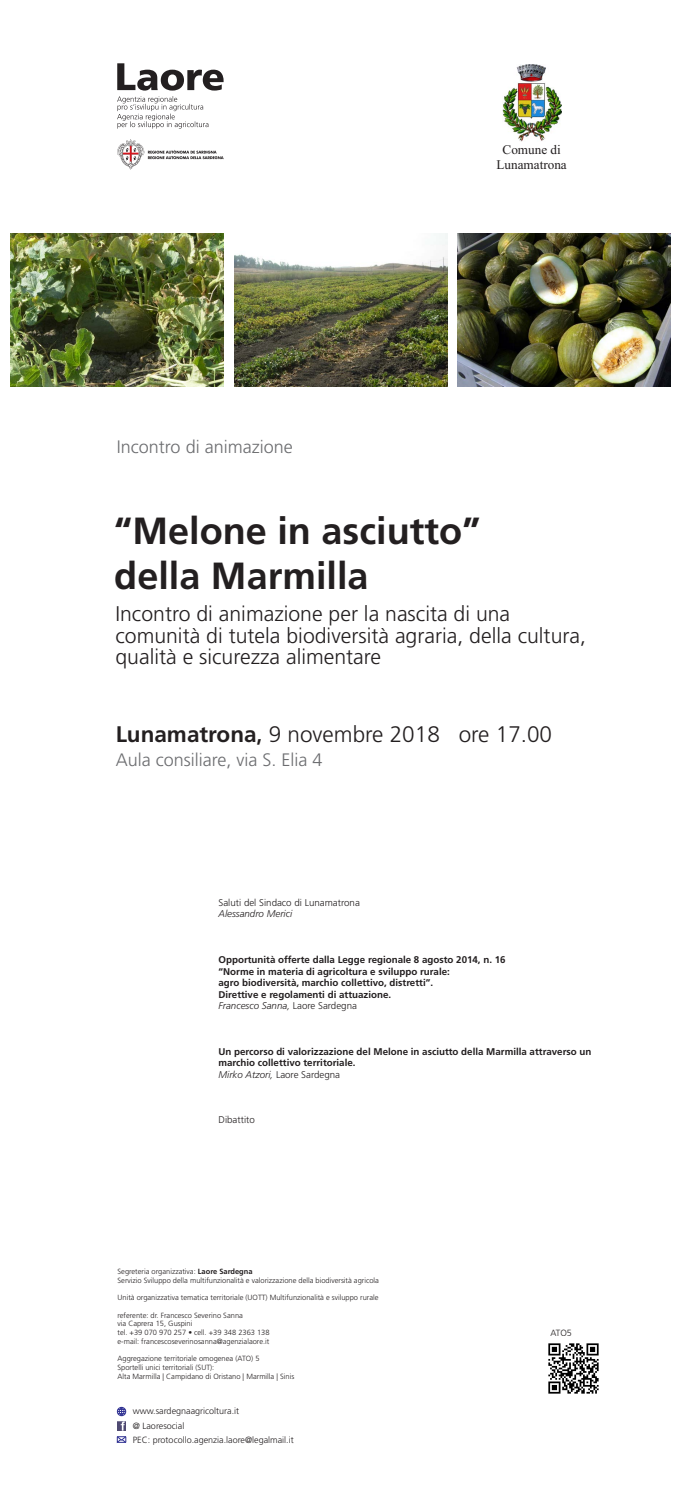
<style>
.page{position:relative;width:681px;height:1489px;background:#fff}
.page>*{position:absolute;margin:0;border:0;box-sizing:border-box;transform-origin:0 0}
.t1{font:700 37.8px/44.8px "Frutiger LT Std";color:#231f20}
.t2{font:300 22.5px "Frutiger LT Std";color:#231f20}
.t3{font:300 21.23px/21.2px "Frutiger LT Std";color:#231f20}
.t4{font:300 18px "Frutiger LT Std";color:#6c6d70}
.t5{font:13.2px/14.5px "Times New Roman";color:#231f20;text-align:center}
.t6{font:700 9.75px/11.5px "Frutiger LT Std";color:#231f20}
.t7{font:300 9.75px "Frutiger LT Std";color:#231f20}
.t8{font:italic 300 9.75px "Frutiger LT Std";color:#231f20}
.t9{font:300 9px/15.2px "Frutiger LT Std";color:#231f20}
.t10{font:300 7.5px/8.7px "Frutiger LT Std";color:#231f20}
.s1{font-weight:700}
.s2{font-weight:700;font-stretch:condensed}
.s3{font-weight:300;font-style:italic}
.s4{font-weight:300}
</style>
<div class="page">
<svg style="left:117px;top:139px;width:106px;height:31px"></svg>
<svg style="left:117px;top:63px;width:106px;height:66px"></svg>
<svg style="left:116px;top:1406px;width:11px;height:23px"></svg>
<svg style="left:117px;top:1436px;width:10px;height:6px"></svg>
<img style="left:548px;top:1343px;width:51px;height:51px">
<img style="left:234px;top:234px;width:213px;height:153px">
<img style="left:457px;top:234px;width:213px;height:153px">
<img style="left:11px;top:234px;width:212px;height:153px">
<img style="left:502px;top:64px;width:58px;height:78px">
<h3 class="t4" style="left:117px;top:439px;width:177px">Incontro di animazione</h3>
<h3 class="t5" style="left:496px;top:143px;width:72px">Comune di<br>Lunamatrona</h3>
<h1 class="t1" style="left:114px;top:512px;width:368px">“Melone in asciutto” della Marmilla</h1>
<h3 class="t3" style="left:115px;top:605px;width:472px">Incontro di animazione per la nascita di una comunità di tutela biodiversità agraria, della cultura, qualità e sicurezza alimentare</h3>
<h2 class="t2" style="left:116px;top:725px;width:438px"><span class="s1">Lunamatrona</span><span class="s2">,</span> 9 novembre 2018 ore 17.00</h2>
<h3 class="t4" style="left:116px;top:753px;width:208px">Aula consiliare, via S. Elia 4</h3>
<h3 class="t7" style="left:218px;top:898px;width:143px">Saluti del Sindaco di Lunamatrona</h3>
<h3 class="t8" style="left:218px;top:910px;width:75px">Alessandro Merici</h3>
<p class="t6" style="left:218px;top:954px;width:288px">Opportunità offerte dalla Legge regionale 8 agosto 2014, n. 16 “Norme in materia di agricoltura e sviluppo rurale:<br>agro biodiversità, marchio collettivo, distretti”.<br>Direttive e regolamenti di attuazione.<br><span class="s3">Francesco Sanna,</span> <span class="s4">Laore Sardegna</span></p>
<h3 class="t6" style="left:218px;top:1046px;width:374px">Un percorso di valorizzazione del Melone in asciutto della Marmilla attraverso un marchio collettivo territoriale.<br><span class="s3">Mirko Atzori,</span> <span class="s4">Laore Sardegna</span></h3>
<h3 class="t7" style="left:218px;top:1115px;width:38px">Dibattito</h3>
<p class="t10" style="left:117px;top:1267px;width:263px">Segreteria organizzativa: <span class="s1">Laore Sardegna<br></span>Servizio Sviluppo della multifunzionalità e valorizzazione della biodiversità agricola</p>
<p class="t10" style="left:117px;top:1293px;width:262px">Unità organizzativa tematica territoriale (UOTT) Multifunzionalità e sviluppo rurale</p>
<p class="t10" style="left:117px;top:1311px;width:154px">referente: dr. Francesco Severino Sanna<br>via Caprera 15, Guspini<br>tel. +39 070 970 257 • cell. +39 348 2363 138 e-mail: francescoseverinosanna@agenzialaore.it</p>
<p class="t10" style="left:117px;top:1354px;width:178px">Aggregazione territoriale omogenea (ATO) 5<br>Sportelli unici territoriali (SUT):<br>Alta Marmilla | Campidano di Oristano | Marmilla | Sinis</p>
<p class="t9" style="left:133px;top:1403px;width:108px">www.sardegnaagricoltura.it @ Laoresocial</p>
<p class="t9" style="left:133px;top:1432px;width:162px">PEC: protocollo.agenzia.laore@legalmail.it</p>
<p class="t9" style="left:550px;top:1325px;width:23px">ATO5</p>
</div>
